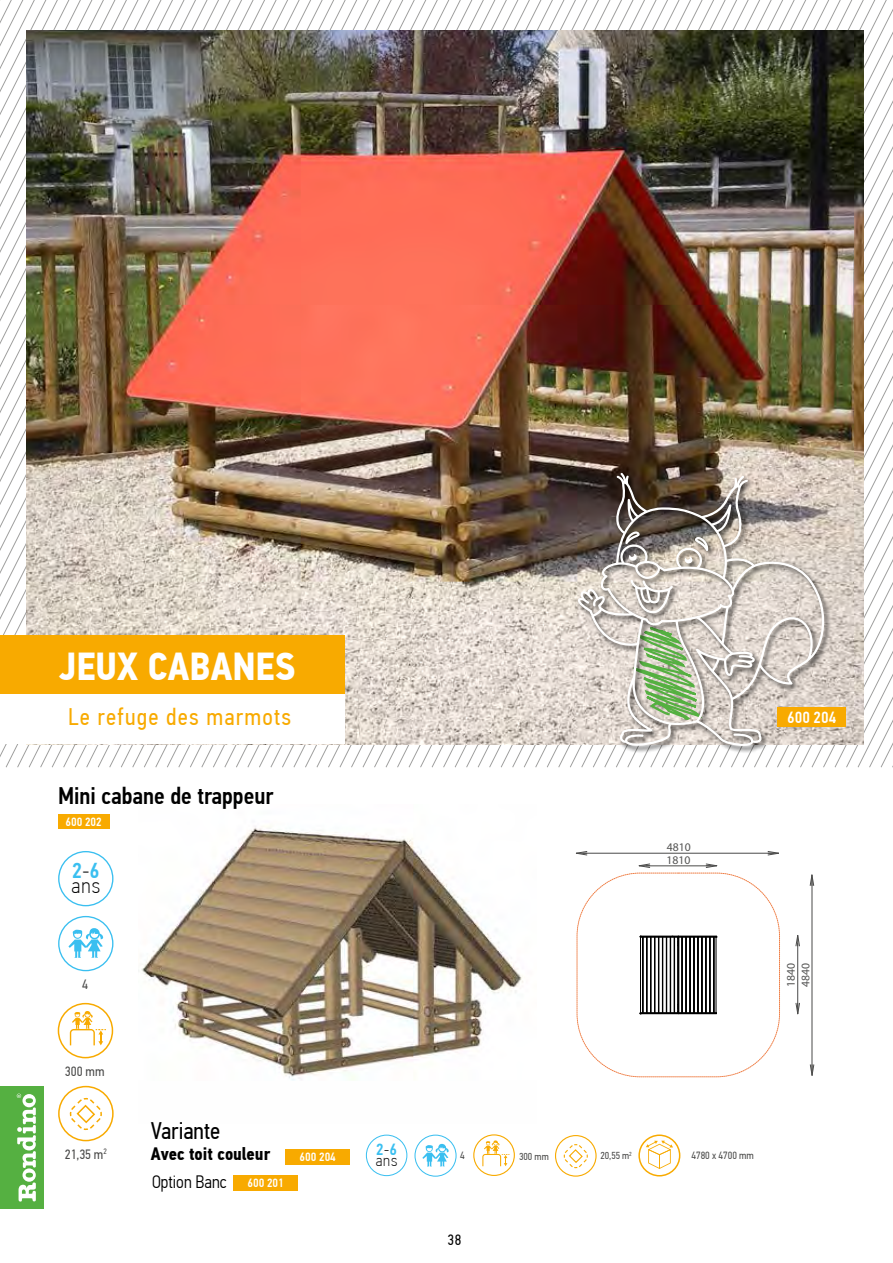
<style>
.page{position:relative;width:893px;height:1263px;background:#fff}
.page>*{position:absolute;margin:0;border:0;box-sizing:border-box;transform-origin:0 0}
.t1{font:700 39px "PF Din Text Cond Pro";color:#fff}
.t2{font:500 24px "PF Din Text Cond Pro";color:#000}
.t3{font:24px "PF Din Text Cond Pro";letter-spacing:.05em;color:#f8aa00}
.t4{font:24px "PF Din Text Cond Pro";color:#000}
.t5{font:500 21.6px "PF Din Text Cond Pro";color:#3abff0}
.t6{font:100 21.6px "PF Din Text Cond Pro";color:#000}
.t7{font:700 18px "PF Din Text Cond Pro";color:#000}
.t8{font:300 18px "PF Din Text Cond Pro";color:#000}
.t9{font:500 16.2px "PF Din Text Cond Pro";color:#fff}
.t10{font:500 16.2px "PF Din Text Cond Pro";color:#3abff0}
.t11{font:100 16.2px "PF Din Text Cond Pro";color:#000}
.t12{font:15px "PF Din Text Cond Pro";color:#000}
.t13{font:13.5px "PF Din Text Cond Pro";color:#4a4a49}
.t14{font:500 12px "PF Din Text Cond Pro";color:#fff}
.t15{font:11.7px/14.5px "Myriad Pro";color:#525251}
.t16{font:10.5px "PF Din Text Cond Pro";color:#4a4a49}
.t17{font:10.2px "PF Din Text Cond Pro";color:#4a4a49}
.s1{font-weight:100;color:#000}
</style>
<div class="page">
<div style="left:0;top:1086px;width:43px;height:123px;background:#55b041"></div>
<svg style="left:17px;top:1093px;width:19px;height:108px"></svg>
<svg style="left:846px;top:0;width:47px;height:768px"></svg>
<img style="left:26px;top:30px;width:837px;height:714px">
<img style="left:138px;top:826px;width:385px;height:255px">
<div style="left:577px;top:472px;width:255px;height:281px;background:#000;opacity:.75"></div>
<svg style="left:577px;top:473px;width:249px;height:273px;background:#b0a69f"></svg>
<svg style="left:625px;top:531px;width:15px;height:13px"></svg>
<svg style="left:552px;top:580px;width:181px;height:140px;background:#cbccbc"></svg>
<svg style="left:629px;top:554px;width:8px;height:7px"></svg>
<svg style="left:684px;top:537px;width:24px;height:27px"></svg>
<div style="left:58px;top:814px;width:51px;height:15px;background:#f8aa00"></div>
<div style="left:58px;top:851px;width:55px;height:55px;border:1px solid #3abff0;border-radius:50%"></div>
<div style="left:366px;top:1134px;width:41px;height:42px;border:1px solid #3abff0;border-radius:50%"></div>
<div style="left:58px;top:1003px;width:55px;height:55px;border:2px solid #f8aa00;border-radius:50%"></div>
<svg style="left:70px;top:1011px;width:36px;height:34px"></svg>
<div style="left:473px;top:1134px;width:42px;height:42px;border:1px solid #f8aa00;border-radius:50%"></div>
<svg style="left:482px;top:1140px;width:27px;height:26px"></svg>
<div style="left:58px;top:916px;width:55px;height:55px;border:1px solid #3abff0;border-radius:50%"></div>
<svg style="left:68px;top:928px;width:36px;height:30px"></svg>
<div style="left:58px;top:1086px;width:56px;height:55px;border:2px solid #f8aa00;border-radius:50%"></div>
<svg style="left:70px;top:1098px;width:32px;height:32px"></svg>
<div style="left:555px;top:1135px;width:42px;height:42px;border:1px solid #f8aa00;border-radius:50%"></div>
<svg style="left:564px;top:1144px;width:24px;height:24px"></svg>
<div style="left:285px;top:1149px;width:65px;height:15px;background:#f8aa00"></div>
<div style="left:233px;top:1175px;width:65px;height:15px;background:#f8aa00"></div>
<div style="left:414px;top:1134px;width:43px;height:43px;border:1px solid #3abff0;border-radius:50%"></div>
<svg style="left:422px;top:1144px;width:27px;height:22px"></svg>
<div style="left:777px;top:707px;width:69px;height:20px;background:#f8aa00"></div>
<div style="left:638px;top:1134px;width:42px;height:42px;border:2px solid #f8aa00;border-radius:50%"></div>
<svg style="left:646px;top:1141px;width:27px;height:28px"></svg>
<hr style="left:797px;top:943px;width:1px;height:66px;background:#4a4a49">
<hr style="left:812px;top:879px;width:1px;height:191px;background:#4a4a49">
<hr style="left:583px;top:853px;width:191px;height:1px;background:#4a4a49">
<hr style="left:646px;top:865px;width:64px;height:1px;background:#4a4a49">
<hr style="left:677px;top:937px;width:1px;height:76px;background:#000">
<hr style="left:646px;top:937px;width:1px;height:76px;background:#000">
<hr style="left:642px;top:937px;width:1px;height:76px;background:#000">
<hr style="left:640px;top:937px;width:1px;height:76px;background:#000">
<hr style="left:679px;top:937px;width:1px;height:76px;background:#000">
<hr style="left:678px;top:944px;width:1px;height:62px;background:#000">
<hr style="left:702px;top:937px;width:1px;height:76px;background:#000">
<hr style="left:706px;top:937px;width:1px;height:76px;background:#000">
<hr style="left:710px;top:937px;width:1px;height:76px;background:#000">
<hr style="left:714px;top:937px;width:1px;height:76px;background:#000">
<hr style="left:716px;top:937px;width:1px;height:76px;background:#000">
<hr style="left:640px;top:1013px;width:38px;height:1px;background:#000">
<hr style="left:640px;top:1012px;width:38px;height:1px;background:#000">
<hr style="left:678px;top:1012px;width:38px;height:1px;background:#000">
<hr style="left:678px;top:1013px;width:38px;height:1px;background:#000">
<hr style="left:678px;top:937px;width:38px;height:1px;background:#000">
<hr style="left:678px;top:936px;width:38px;height:1px;background:#000">
<hr style="left:640px;top:937px;width:38px;height:1px;background:#000">
<hr style="left:640px;top:936px;width:38px;height:1px;background:#000">
<hr style="left:674px;top:937px;width:1px;height:76px;background:#000">
<hr style="left:670px;top:937px;width:1px;height:76px;background:#000">
<hr style="left:666px;top:937px;width:1px;height:76px;background:#000">
<hr style="left:662px;top:937px;width:1px;height:76px;background:#000">
<hr style="left:658px;top:937px;width:1px;height:76px;background:#000">
<hr style="left:654px;top:937px;width:1px;height:76px;background:#000">
<hr style="left:650px;top:937px;width:1px;height:76px;background:#000">
<hr style="left:647px;top:937px;width:1px;height:76px;background:#000">
<hr style="left:643px;top:937px;width:1px;height:76px;background:#000">
<hr style="left:682px;top:937px;width:1px;height:76px;background:#000">
<hr style="left:686px;top:937px;width:1px;height:76px;background:#000">
<hr style="left:690px;top:937px;width:1px;height:76px;background:#000">
<hr style="left:694px;top:937px;width:1px;height:76px;background:#000">
<hr style="left:698px;top:937px;width:1px;height:76px;background:#000">
<hr style="left:701px;top:937px;width:1px;height:76px;background:#000">
<hr style="left:705px;top:937px;width:1px;height:76px;background:#000">
<hr style="left:709px;top:937px;width:1px;height:76px;background:#000">
<hr style="left:713px;top:937px;width:1px;height:76px;background:#000">
<svg style="left:795px;top:935px;width:5px;height:12px"></svg>
<svg style="left:795px;top:1002px;width:5px;height:12px"></svg>
<svg style="left:638px;top:863px;width:12px;height:5px"></svg>
<svg style="left:705px;top:863px;width:12px;height:5px"></svg>
<svg style="left:672px;top:937px;width:7px;height:13px"></svg>
<svg style="left:809px;top:874px;width:5px;height:12px"></svg>
<svg style="left:809px;top:1064px;width:6px;height:12px"></svg>
<svg style="left:576px;top:851px;width:12px;height:5px"></svg>
<svg style="left:767px;top:851px;width:12px;height:5px"></svg>
<div style="left:0;top:672px;width:344px;height:72px;background:#fff"></div>
<div style="left:0;top:636px;width:344px;height:58px;background:#f8aa00"></div>
<h1 class="t1" style="left:60px;top:643px;width:237px">JEUX CABANES</h1>
<p class="t3" style="left:68px;top:703px;width:225px">Le refuge des marmots</p>
<p class="t2" style="left:58px;top:781px;width:217px">Mini cabane de trappeur</p>
<p class="t14" style="left:66px;top:815px;width:38px">600 202</p>
<p class="t5" style="left:72px;top:858px;width:29px">2<span class="s1">-</span>6</p>
<p class="t6" style="left:71px;top:873px;width:30px">ans</p>
<p class="t13" style="left:82px;top:976px;width:7px">4</p>
<p class="t13" style="left:65px;top:1063px;width:41px">300 mm</p>
<p class="t4" style="left:151px;top:1117px;width:71px">Variante</p>
<p class="t7" style="left:151px;top:1143px;width:121px">Avec toit couleur</p>
<p class="t16" style="left:460px;top:1149px;width:6px">4</p>
<p class="t10" style="left:376px;top:1140px;width:22px">2<span class="s1">-</span>6</p>
<p class="t11" style="left:376px;top:1151px;width:23px">ans</p>
<p class="t13" style="left:65px;top:1146px;width:43px">21,35 m<sup>2</sup></p>
<p class="t17" style="left:600px;top:1149px;width:33px">20,55 m<sup>2</sup></p>
<p class="t14" style="left:300px;top:1150px;width:38px">600 204</p>
<p class="t17" style="left:519px;top:1151px;width:31px">300 mm</p>
<p class="t8" style="left:152px;top:1172px;width:76px">Option Banc</p>
<p class="t14" style="left:248px;top:1176px;width:38px">600 201</p>
<p class="t12" style="left:447px;top:1231px;width:15px">38</p>
<p class="t15" style="left:666px;top:840px;width:26px;line-height:12.6px">4810<br>1810</p>
<p class="t9" style="left:787px;top:708px;width:50px">600 204</p>
<p class="t15" style="left:783px;top:987px;width:26px;rotate:-90deg">1840<br>4840</p>
<p class="t16" style="left:691px;top:1149px;width:64px">4780 x 4700 mm</p>
</div>
